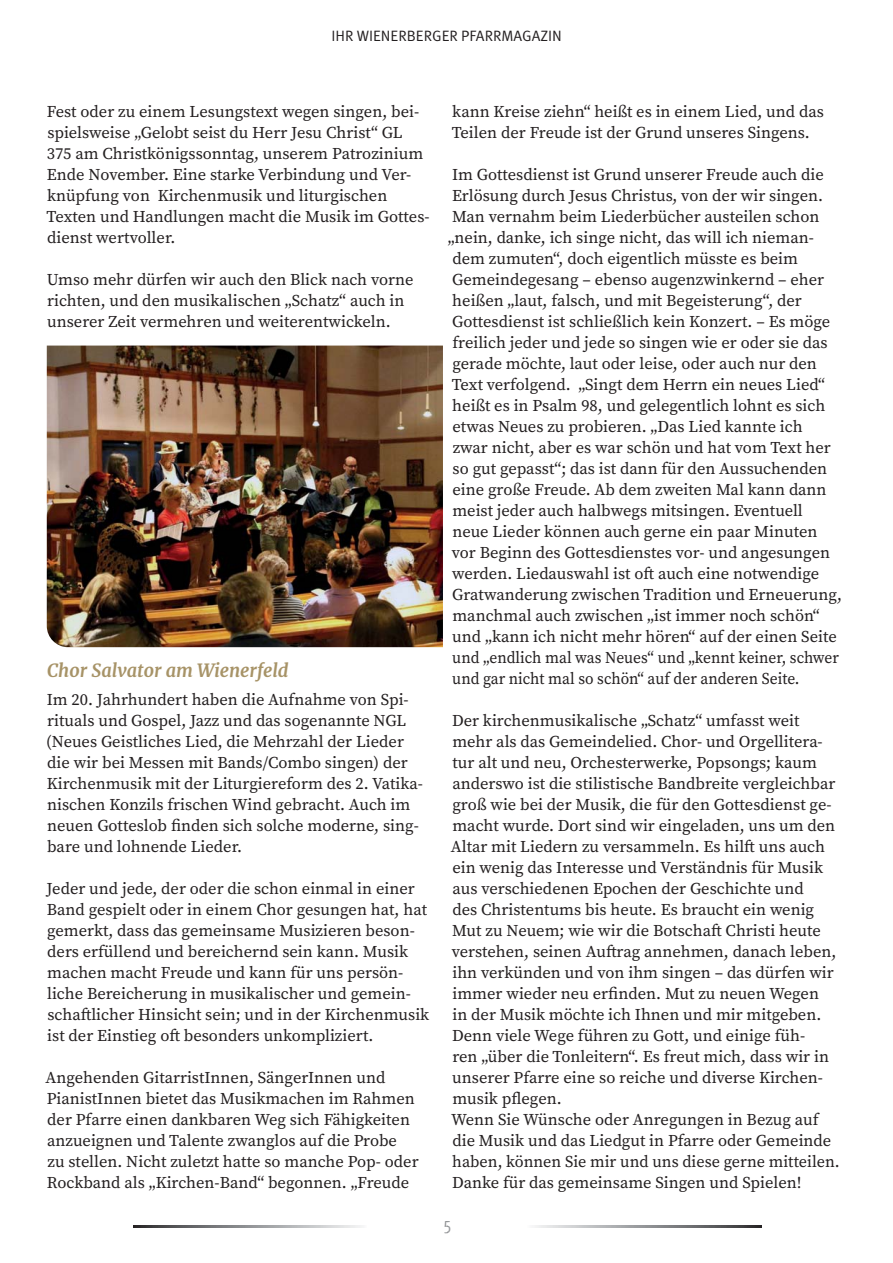
<style>
.page{position:relative;width:893px;height:1263px;background:#fff}
.page>*{position:absolute;margin:0;border:0;box-sizing:border-box;transform-origin:0 0}
.t1{font:italic 700 18px "Merriweather";color:#a79367}
.t2{font:18px "Meta Pro Cond Norm";color:#919395}
.t3{font:16.5px/21px "Source Serif Pro";color:#231f20}
.t4{font:15px "Meta Pro Norm";color:#231f20}
</style>
<div class="page">
<img style="left:133px;top:1226px;width:229px;height:1px">
<img style="left:535px;top:1226px;width:226px;height:1px">
<img style="left:47px;top:346px;width:396px;height:301px">
<p class="t4" style="left:331px;top:30px;width:232px">IHR WIENERBERGER PFARRMAGAZIN</p>
<p class="t3" style="left:47px;top:102px;width:384px">Fest oder zu einem Lesungstext wegen singen, bei&shy;spielsweise „Gelobt seist du Herr Jesu Christ“ GL 375 am Christkönigssonntag, unserem Patrozinium Ende November. Eine starke Verbindung und Ver&shy;knüpfung von Kirchenmusik und liturgischen Texten und Handlungen macht die Musik im Gottes&shy;dienst wertvoller.</p>
<p class="t3" style="left:47px;top:270px;width:368px">Umso mehr dürfen wir auch den Blick nach vorne richten, und den musikalischen „Schatz“ auch in unserer Zeit vermehren und weiterentwickeln.</p>
<p class="t1" style="left:47px;top:659px;width:243px">Chor Salvator am Wienerfeld</p>
<p class="t3" style="left:46px;top:690px;width:378px">Im 20. Jahrhundert haben die Aufnahme von Spi&shy;rituals und Gospel, Jazz und das sogenannte NGL (Neues Geistliches Lied, die Mehrzahl der Lieder die wir bei Messen mit Bands/Combo singen) der Kirchenmusik mit der Liturgiereform des 2. Vatika&shy;nischen Konzils frischen Wind gebracht. Auch im neuen Gotteslob finden sich solche moderne, sing&shy;bare und lohnende Lieder.</p>
<p class="t3" style="left:46px;top:879px;width:384px">Jeder und jede, der oder die schon einmal in einer Band gespielt oder in einem Chor gesungen hat, hat gemerkt, dass das gemeinsame Musizieren beson&shy;ders erfüllend und bereichernd sein kann. Musik machen macht Freude und kann für uns persön&shy;liche Bereicherung in musikalischer und gemein&shy;schaftlicher Hinsicht sein; und in der Kirchenmusik ist der Einstieg oft besonders unkompliziert.</p>
<p class="t3" style="left:46px;top:1068px;width:374px">Angehenden GitarristInnen, SängerInnen und PianistInnen bietet das Musikmachen im Rahmen der Pfarre einen dankbaren Weg sich Fähigkeiten anzueignen und Talente zwanglos auf die Probe<br>zu stellen. Nicht zuletzt hatte so manche Pop- oder Rockband als „Kirchen-Band“ begonnen. „Freude</p>
<p class="t3" style="left:451px;top:102px;width:373px">kann Kreise ziehn“ heißt es in einem Lied, und das<br>Teilen der Freude ist der Grund unseres Singens.</p>
<p class="t3" style="left:448px;top:165px;width:395px">Im Gottesdienst ist Grund unserer Freude auch die Erlösung durch Jesus Christus, von der wir singen.<br>Man vernahm beim Liederbücher austeilen schon „nein, danke, ich singe nicht, das will ich nieman&shy;dem zumuten“, doch eigentlich müsste es beim Gemeindegesang – ebenso augenzwinkernd – eher heißen „laut, falsch, und mit Begeisterung“, der Gottesdienst ist schließlich kein Konzert. – Es möge freilich jeder und jede so singen wie er oder sie das gerade möchte, laut oder leise, oder auch nur den Text verfolgend. „Singt dem Herrn ein neues Lied“ heißt es in Psalm 98, und gelegentlich lohnt es sich etwas Neues zu probieren. „Das Lied kannte ich<br>zwar nicht, aber es war schön und hat vom Text her so gut gepasst“; das ist dann für den Aussuchenden eine große Freude. Ab dem zweiten Mal kann dann meist jeder auch halbwegs mitsingen. Eventuell<br>neue Lieder können auch gerne ein paar Minuten<br>vor Beginn des Gottesdienstes vor- und angesungen werden. Liedauswahl ist oft auch eine notwendige Gratwanderung zwischen Tradition und Erneuerung, manchmal auch zwischen „ist immer noch schön“ und „kann ich nicht mehr hören“ auf der einen Seite und „endlich mal was Neues“ und „kennt keiner, schwer und gar nicht mal so schön“ auf der anderen Seite.</p>
<p class="t3" style="left:451px;top:711px;width:390px">Der kirchenmusikalische „Schatz“ umfasst weit mehr als das Gemeindelied. Chor- und Orgellitera&shy;tur alt und neu, Orchesterwerke, Popsongs; kaum anderswo ist die stilistische Bandbreite vergleichbar groß wie bei der Musik, die für den Gottesdienst ge&shy;macht wurde. Dort sind wir eingeladen, uns um den Altar mit Liedern zu versammeln. Es hilft uns auch ein wenig das Interesse und Verständnis für Musik aus verschiedenen Epochen der Geschichte und<br>des Christentums bis heute. Es braucht ein wenig Mut zu Neuem; wie wir die Botschaft Christi heute verstehen, seinen Auftrag annehmen, danach leben, ihn verkünden und von ihm singen – das dürfen wir immer wieder neu erfinden. Mut zu neuen Wegen<br>in der Musik möchte ich Ihnen und mir mitgeben.<br>Denn viele Wege führen zu Gott, und einige füh-<br>ren „über die Tonleitern“. Es freut mich, dass wir in unserer Pfarre eine so reiche und diverse Kirchen&shy;musik pflegen.<br>Wenn Sie Wünsche oder Anregungen in Bezug auf die Musik und das Liedgut in Pfarre oder Gemeinde haben, können Sie mir und uns diese gerne mitteilen.<br>Danke für das gemeinsame Singen und Spielen!</p>
<p class="t2" style="left:444px;top:1213px;width:9px">5</p>
</div>
